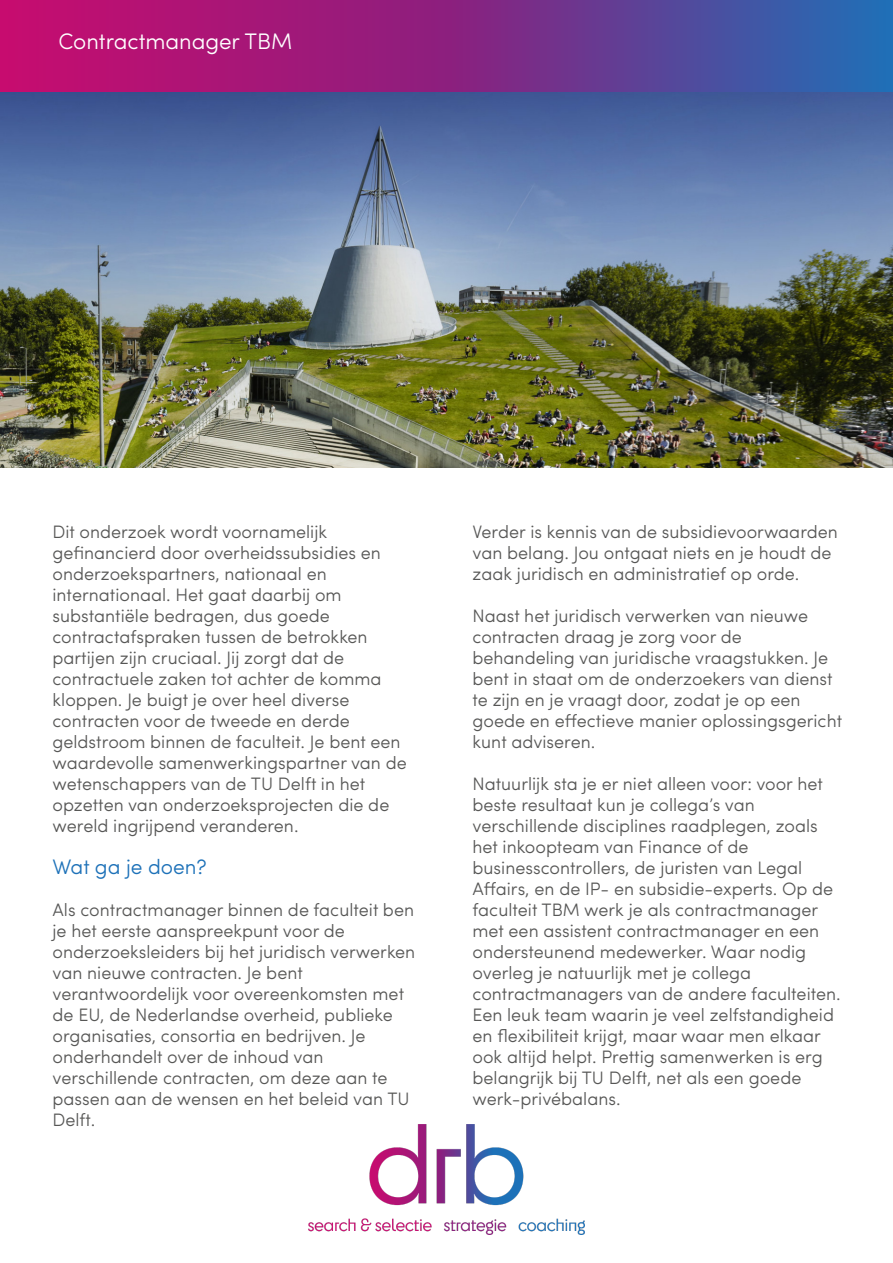
<style>
.page{position:relative;width:893px;height:1263px;background:#fff}
.page>*{position:absolute;margin:0;border:0;box-sizing:border-box;transform-origin:0 0}
.t1{font:300 22.5px "Sofia Pro";letter-spacing:-.005em;color:#fff}
.t2{font:300 21px "Sofia Pro";color:#1d71b8}
.t3{font:300 18px/21px "Sofia Pro";color:#575756}
</style>
<div class="page">
<svg style="left:0;top:0;width:893px;height:92px;background:#7f2e88"></svg>
<img style="left:0;top:92px;width:893px;height:375px">
<img style="left:309px;top:1125px;width:275px;height:109px">
<p class="t1" style="left:58px;top:32px;width:235px">Contractmanager TBM</p>
<p class="t3" style="left:52px;top:523px;width:356px">Dit onderzoek wordt voornamelijk gefinancierd door overheidssubsidies en onderzoekspartners, nationaal en internationaal. Het gaat daarbij om substantiële bedragen, dus goede contractafspraken tussen de betrokken partijen zijn cruciaal. Jij zorgt dat de contractuele zaken tot achter de komma kloppen. Je buigt je over heel diverse contracten voor de tweede en derde geldstroom binnen de faculteit. Je bent een waardevolle samenwerkingspartner van de wetenschappers van de TU Delft in het opzetten van onderzoeksprojecten die de wereld ingrijpend veranderen.</p>
<p class="t2" style="left:52px;top:858px;width:156px">Wat ga je doen?</p>
<p class="t3" style="left:52px;top:901px;width:364px">Als contractmanager binnen de faculteit ben je het eerste aanspreekpunt voor de onderzoeksleiders bij het juridisch verwerken van nieuwe contracten. Je bent verantwoordelijk voor overeenkomsten met de EU, de Nederlandse overheid, publieke organisaties, consortia en bedrijven. Je onderhandelt over de inhoud van verschillende contracten, om deze aan te passen aan de wensen en het beleid van TU Delft.</p>
<p class="t3" style="left:472px;top:523px;width:367px">Verder is kennis van de subsidievoorwaarden van belang. Jou ontgaat niets en je houdt de zaak juridisch en administratief op orde.</p>
<p class="t3" style="left:472px;top:607px;width:371px">Naast het juridisch verwerken van nieuwe contracten draag je zorg voor de behandeling van juridische vraagstukken. Je bent in staat om de onderzoekers van dienst te zijn en je vraagt door, zodat je op een goede en effectieve manier oplossingsgericht kunt adviseren.</p>
<p class="t3" style="left:472px;top:775px;width:370px">Natuurlijk sta je er niet alleen voor: voor het beste resultaat kun je collega’s van verschillende disciplines raadplegen, zoals het inkoopteam van Finance of de businesscontrollers, de juristen van Legal Affairs, en de IP- en subsidie-experts. Op de faculteit TBM werk je als contractmanager met een assistent contractmanager en een ondersteunend medewerker. Waar nodig overleg je natuurlijk met je collega contractmanagers van de andere faculteiten.<br>Een leuk team waarin je veel zelfstandigheid en flexibiliteit krijgt, maar waar men elkaar ook altijd helpt. Prettig samenwerken is erg belangrijk bij TU Delft, net als een goede werk-privébalans.</p>
</div>
